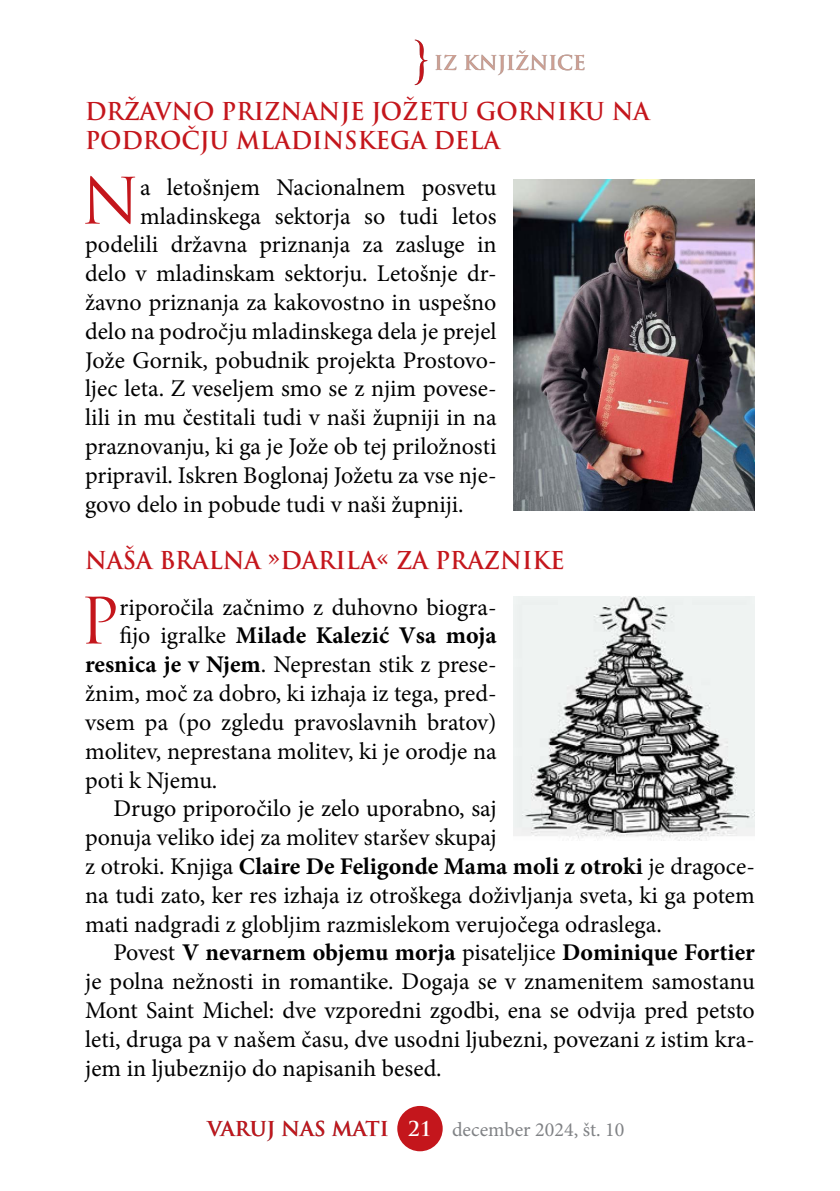
<style>
.page{position:relative;width:840px;height:1191px;background:#fff}
.page>*{position:absolute;margin:0;border:0;box-sizing:border-box;transform-origin:0 0}
.t1{font:62.2px "Trajan Pro";color:#c4161c}
.t2{font:24px "Minion Pro";color:#000}
.t3{font:700 24px "Minion Pro";color:#000}
.t4{font:700 24px/28.8px "Trajan Pro";color:#c4161c;scale:.96 1}
.t5{font:20px "Minion Pro";color:#808285}
.t6{font:700 20px "Trajan Pro";color:#c4161c}
.t7{font:700 20px "Trajan Pro";color:#cfa093}
.s1{font-weight:400}
.s2{font-weight:700}
.s3{font-family:"Trajan Pro";font-weight:700;color:#fff}
</style>
<div class="page">
<div style="left:397px;top:1106px;width:45px;height:45px;background:#c4161c;border-radius:50%"></div>
<img style="left:513px;top:179px;width:241px;height:331px">
<img style="left:513px;top:596px;width:241px;height:245px">
<svg style="left:414px;top:40px;width:13px;height:45px"></svg>
<p class="t7" style="left:434px;top:50px;width:153px">IZ KNJIŽNICE</p>
<p class="t4" style="left:85px;top:97px;width:365px">DRŽAVNO PRIZNANJE JOŽETU</p>
<p class="t4" style="left:85px;top:97px;width:589px;text-indent:391px">GORNIKU NA<br>PODROČJU MLADINS KEGA DE LA</p>
<h1 class="t1" style="left:81px;top:161px;width:60px">N</h1>
<p class="t2" style="left:140px;top:171px;width:358px">a letošnjem Nacionalnem posvetu</p>
<p class="t2" style="left:140px;top:200px;width:358px">mladinskega sektorja so tudi letos</p>
<p class="t2" style="left:85px;top:229px;width:413px">podelili državna priznanja za zasluge in</p>
<p class="t2" style="left:85px;top:257px;width:413px">delo v mladinskam sektorju. Letošnje dr-</p>
<p class="t2" style="left:85px;top:286px;width:412px">žavno priznanja za kakovostno in uspešno</p>
<p class="t2" style="left:85px;top:315px;width:412px">delo na področju mladinskega dela je prejel</p>
<p class="t2" style="left:85px;top:344px;width:413px">Jože Gornik, pobudnik projekta Prostovo-</p>
<p class="t2" style="left:85px;top:373px;width:413px">ljec leta. Z veseljem smo se z njim povese-</p>
<p class="t2" style="left:85px;top:401px;width:413px">lili in mu čestitali tudi v naši župniji in na</p>
<p class="t2" style="left:85px;top:430px;width:412px">praznovanju, ki ga je Jože ob tej priložnosti</p>
<p class="t2" style="left:85px;top:459px;width:413px">pripravil. Iskren Boglonaj Jožetu za vse nje-</p>
<p class="t2" style="left:85px;top:488px;width:380px">govo delo in pobude tudi v naši župniji.</p>
<p class="t4" style="left:85px;top:546px;width:498px">NAŠA BRALNA »DARILA« ZA PRAZNIKE</p>
<h1 class="t1" style="left:79px;top:581px;width:41px">P</h1>
<p class="t2" style="left:119px;top:591px;width:378px">riporočila začnimo z duhovno biogra-</p>
<p class="t3" style="left:119px;top:619px;width:378px"><span class="s1">fijo igralke</span> Milade Kalezić Vsa moja</p>
<p class="t2" style="left:85px;top:648px;width:413px"><span class="s2">resnica je v Njem</span>. Neprestan stik z prese-</p>
<p class="t2" style="left:85px;top:677px;width:413px">žnim, moč za dobro, ki izhaja iz tega, pred-</p>
<p class="t2" style="left:85px;top:706px;width:413px">vsem pa (po zgledu pravoslavnih bratov)</p>
<p class="t2" style="left:85px;top:735px;width:413px">molitev, neprestana molitev, ki je orodje na</p>
<p class="t2" style="left:85px;top:763px;width:134px">poti k Njemu.</p>
<p class="t2" style="left:113px;top:792px;width:384px">Drugo priporočilo je zelo uporabno, saj</p>
<p class="t2" style="left:85px;top:821px;width:413px">ponuja veliko idej za molitev staršev skupaj</p>
<p class="t3" style="left:85px;top:849px;width:671px"><span class="s1">z otroki. Knjiga</span> Claire De Feligonde Mama moli z otroki <span class="s1">je dragoce-</span></p>
<p class="t2" style="left:85px;top:879px;width:670px">na tudi zato, ker res izhaja iz otroškega doživljanja sveta, ki ga potem</p>
<p class="t2" style="left:85px;top:907px;width:578px">mati nadgradi z globljim razmislekom verujočega odraslega.</p>
<p class="t3" style="left:113px;top:935px;width:642px"><span class="s1">Povest</span> V nevarnem objemu morja <span class="s1">pisateljice</span> Dominique Fortier</p>
<p class="t2" style="left:85px;top:965px;width:670px">je polna nežnosti in romantike. Dogaja se v znamenitem samostanu</p>
<p class="t2" style="left:85px;top:994px;width:671px">Mont Saint Michel: dve vzporedni zgodbi, ena se odvija pred petsto</p>
<p class="t2" style="left:85px;top:1023px;width:670px">leti, druga pa v našem času, dve usodni ljubezni, povezani z istim kra-</p>
<p class="t2" style="left:85px;top:1051px;width:358px">jem in ljubeznijo do napisanih besed.</p>
<p class="t6" style="left:207px;top:1116px;width:183px">VARUJ NAS MATI</p>
<p class="t5" style="left:408px;top:1116px;width:218px"><span class="s3">21</span> december 2024, št. 10</p>
</div>
